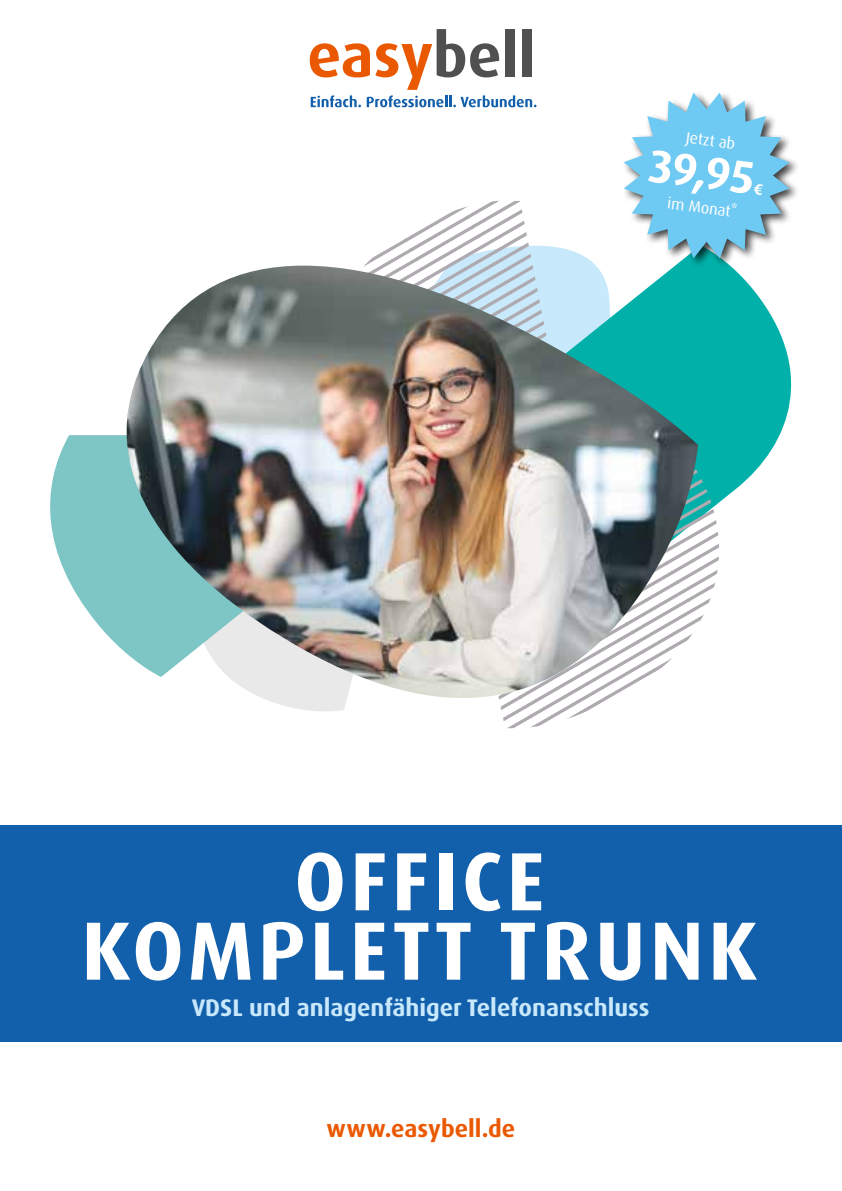
<style>
.page{position:relative;width:842px;height:1191px;background:#fff}
.page>*{position:absolute;margin:0;border:0;box-sizing:border-box;transform-origin:0 0}
.t1{font:700 46px "Dax OT";color:#fff}
.t2{font:700 24px "Dax OT";color:#c8e8fb}
.t3{font:700 24px "Dax OT";color:#ea5901}
.t4{font:15.8px "Dax OT";color:#fff}
</style>
<div class="page">
<div style="left:0;top:826px;width:842px;height:216px;background:#125fab"></div>
<svg style="left:298px;top:852px;width:44px;height:59px"></svg>
<svg style="left:356px;top:853px;width:29px;height:57px"></svg>
<svg style="left:397px;top:853px;width:29px;height:57px"></svg>
<div style="left:439px;top:853px;width:13px;height:57px;background:#fff"></div>
<svg style="left:466px;top:852px;width:34px;height:59px"></svg>
<svg style="left:512px;top:853px;width:29px;height:57px"></svg>
<svg style="left:87px;top:922px;width:43px;height:57px"></svg>
<svg style="left:136px;top:922px;width:44px;height:58px"></svg>
<svg style="left:191px;top:922px;width:60px;height:57px"></svg>
<svg style="left:263px;top:922px;width:40px;height:57px"></svg>
<svg style="left:315px;top:922px;width:28px;height:57px"></svg>
<svg style="left:355px;top:922px;width:29px;height:57px"></svg>
<svg style="left:394px;top:922px;width:34px;height:57px"></svg>
<svg style="left:437px;top:922px;width:33px;height:57px"></svg>
<svg style="left:501px;top:922px;width:34px;height:57px"></svg>
<svg style="left:547px;top:922px;width:42px;height:57px"></svg>
<svg style="left:600px;top:922px;width:40px;height:58px"></svg>
<svg style="left:655px;top:922px;width:43px;height:57px"></svg>
<svg style="left:714px;top:922px;width:43px;height:57px"></svg>
<svg style="left:50px;top:435px;width:31px;height:166px;fill:#7ec6c6"></svg>
<img style="left:81px;top:266px;width:229px;height:439px">
<div style="left:621px;top:90px;width:179px;height:179px;background:#000;opacity:.75"></div>
<img style="left:310px;top:29px;width:479px;height:699px">
<p class="t4" style="left:687px;top:127px;width:51px;rotate:7deg">Jetzt ab</p>
<h1 class="t1" style="left:653px;top:136px;width:108px;rotate:7deg">39,95</h1>
<p class="t4" style="left:669px;top:193px;width:72px;rotate:7deg">im Monat*</p>
<p class="t2" style="left:192px;top:992px;width:459px">VDSL und anlagenfähiger Telefonanschluss</p>
<p class="t3" style="left:327px;top:1113px;width:190px">www.easybell.de</p>
</div>
